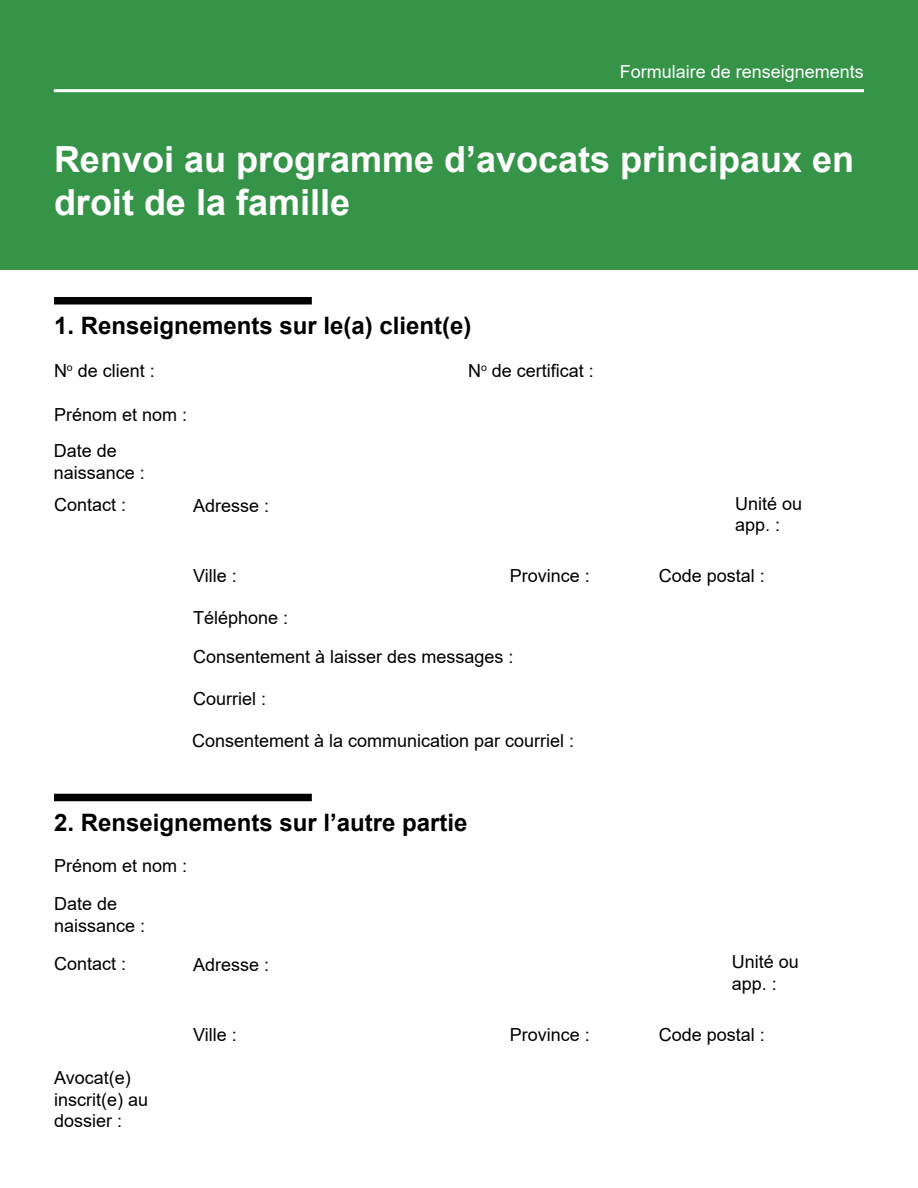
<style>
.page{position:relative;width:918px;height:1188px;background:#fff}
.page>*{position:absolute;margin:0;border:0;box-sizing:border-box;transform-origin:0 0}
.t1{font:700 36px/43.2px "Arial";color:#fff}
.H2_-_Section_title{font:700 24px "Arial";color:#000}
.t2{font:18px/21.6px "Arial";color:#000}
.t3{font:18px "Arial";color:#fff}
</style>
<div class="page">
<div style="left:0;top:0;width:918px;height:270px;background:#359448"></div>
<hr style="left:54px;top:89px;width:810px;height:3px;background:#fff">
<div style="left:54px;top:297px;width:258px;height:7px;background:#000"></div>
<div style="left:54px;top:794px;width:258px;height:7px;background:#000"></div>
<p class="t3" style="left:620px;top:59px;width:246px">Formulaire de renseignements</p>
<h1 class="t1" style="left:54px;top:138px;width:802px">Renvoi au programme d’avocats principaux en droit de la famille</h1>
<h2 class="H2_-_Section_title" style="left:54px;top:309px;width:419px">1. Renseignements sur le(a) client(e)</h2>
<p class="t2" style="left:54px;top:359px;width:102px">N<sup>o</sup> de client :</p>
<p class="t2" style="left:468px;top:359px;width:127px">N<sup>o</sup> de certificat :</p>
<p class="t2" style="left:54px;top:404px;width:135px">Prénom et nom :</p>
<p class="t2" style="left:54px;top:440px;width:93px">Date de naissance :</p>
<p class="t2" style="left:54px;top:494px;width:74px">Contact :</p>
<p class="t2" style="left:193px;top:495px;width:78px">Adresse :</p>
<p class="t2" style="left:735px;top:492px;width:69px">Unité ou app. :</p>
<p class="t2" style="left:193px;top:565px;width:45px">Ville :</p>
<p class="t2" style="left:510px;top:565px;width:82px">Province :</p>
<p class="t2" style="left:659px;top:565px;width:108px">Code postal :</p>
<p class="t2" style="left:193px;top:598px;width:322px;line-height:39px">Téléphone :<br>Consentement à laisser des messages :</p>
<p class="t2" style="left:193px;top:688px;width:75px">Courriel :</p>
<p class="t2" style="left:192px;top:729px;width:384px">Consentement à la communication par courriel :</p>
<h2 class="H2_-_Section_title" style="left:54px;top:805px;width:415px">2. Renseignements sur l’autre partie</h2>
<p class="t2" style="left:54px;top:855px;width:135px">Prénom et nom :</p>
<p class="t2" style="left:54px;top:893px;width:93px">Date de naissance :</p>
<p class="t2" style="left:54px;top:953px;width:74px">Contact :</p>
<p class="t2" style="left:193px;top:953px;width:78px">Adresse :</p>
<p class="t2" style="left:732px;top:951px;width:69px">Unité ou app. :</p>
<p class="t2" style="left:54px;top:1067px;width:96px">Avocat(e) inscrit(e) au dossier :</p>
<p class="t2" style="left:193px;top:1024px;width:45px">Ville :</p>
<p class="t2" style="left:510px;top:1024px;width:82px">Province :</p>
<p class="t2" style="left:659px;top:1024px;width:108px">Code postal :</p>
</div>
